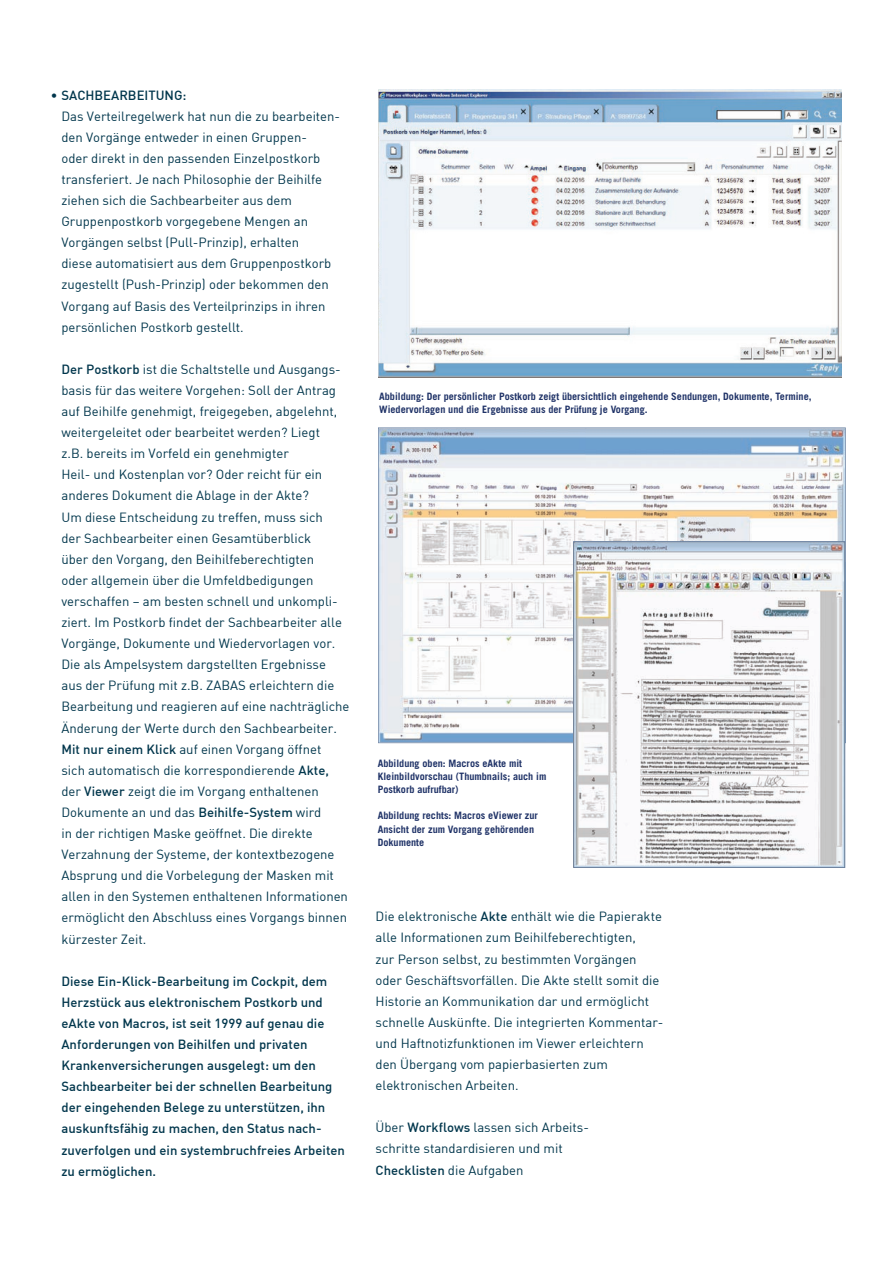
<style>
.page{position:relative;width:893px;height:1263px;background:#fff}
.page>*{position:absolute;margin:0;border:0;box-sizing:border-box;transform-origin:0 0}
.t1{font:13.05px/21.1px "DIN";color:#00364c}
.t2{font:500 13.05px/21.1px "DIN";color:#00364c}
.t3{font:700 10.2px/13px "Trade Gothic LT Std";color:#1f3267}
.s1{font-weight:500}
</style>
<div class="page">
<svg style="left:378px;top:427px;width:468px;height:316px"></svg>
<img style="left:575px;top:543px;width:268px;height:323px">
<div style="left:573px;top:541px;width:272px;height:327px;border:1px solid #6981a2"></div>
<img style="left:378px;top:90px;width:463px;height:288px">
<p class="t1" style="left:61px;top:84px;width:280px;text-indent:-11px"><span class="s1">• SACHBEARBEITUNG:<br></span>Das Verteilregelwerk hat nun die zu bearbeiten&shy;den Vorgänge entweder in einen Gruppen-<br>oder direkt in den passenden Einzelpostkorb transferiert. Je nach Philosophie der Beihilfe ziehen sich die Sachbearbeiter aus dem Gruppenpostkorb vorgegebene Mengen an Vorgängen selbst (Pull-Prinzip), erhalten<br>diese automatisiert aus dem Gruppenpostkorb zugestellt (Push-Prinzip) oder bekommen den Vorgang auf Basis des Verteilprinzips in ihren persönlichen Postkorb gestellt.</p>
<p class="t1" style="left:61px;top:358px;width:289px"><span class="s1">Der Postkorb</span> ist die Schaltstelle und Ausgangs&shy;basis für das weitere Vorgehen: Soll der Antrag auf Beihilfe genehmigt, freigegeben, abgelehnt, weitergeleitet oder bearbeitet werden? liegt<br>z.B. bereits im Vorfeld ein genehmigter<br>heil- und Kostenplan vor? Oder reicht für ein anderes Dokument die Ablage in der Akte?<br>um diese Entscheidung zu treffen, muss sich<br>der Sachbearbeiter einen Gesamtüberblick<br>über den Vorgang, den Beihilfeberechtigten<br>oder allgemein über die umfeldbedigungen verschaffen – am besten schnell und unkompli&shy;ziert. Im Postkorb findet der Sachbearbeiter alle Vorgänge, Dokumente und Wiedervorlagen vor.<br>Die als Ampelsystem dargstellten Ergebnisse aus der Prüfung mit z.B. zABAS erleichtern die Bearbeitung und reagieren auf eine nachträgliche Änderung der Werte durch den Sachbearbeiter.<br><span class="s1">Mit nur einem Klick</span> auf einen Vorgang öffnet<br>sich automatisch die korrespondierende <span class="s1">Akte, </span>der <span class="s1">Viewer</span> zeigt die im Vorgang enthaltenen Dokumente an und das <span class="s1">Beihilfe-System</span> wird<br>in der richtigen Maske geöffnet. Die direkte Verzahnung der Systeme, der kontextbezogene Absprung und die Vorbelegung der Masken mit allen in den Systemen enthaltenen Informationen ermöglicht den Abschluss eines Vorgangs binnen kürzester zeit.</p>
<p class="t2" style="left:61px;top:970px;width:285px">Diese Ein-Klick-Bearbeitung im Cockpit, dem Herzstück aus elektronischem Postkorb und eAkte von Macros, ist seit 1999 auf genau die Anforderungen von Beihilfen und privaten Krankenversicherungen ausgelegt: um den Sachbearbeiter bei der schnellen Bearbeitung der eingehenden Belege zu unterstützen, ihn auskunftsfähig zu machen, den Status nach&shy;zuverfolgen und ein systembruchfreies Arbeiten zu ermöglichen.</p>
<p class="t3" style="left:379px;top:390px;width:434px">Abbildung: Der persönlicher Postkorb zeigt übersichtlich eingehende Sendungen, Dokumente, Termine,<br>Wiedervorlagen und die Ergebnisse aus der Prüfung je Vorgang.</p>
<p class="t3" style="left:378px;top:757px;width:170px">Abbildung oben: Macros eAkte mit<br>Kleinbildvorschau (Thumbnails; auch im<br>Postkorb aufrufbar)</p>
<p class="t3" style="left:378px;top:809px;width:162px">Abbildung rechts: Macros eViewer zur<br>Ansicht der zum Vorgang gehörenden<br>Dokumente</p>
<p class="t1" style="left:376px;top:906px;width:289px">Die elektronische <span class="s1">Akte</span> enthält wie die Papierakte alle Informationen zum Beihilfeberechtigten,<br>zur Person selbst, zu bestimmten Vorgängen oder Geschäftsvorfällen. Die Akte stellt somit die historie an Kommunikation dar und ermöglicht schnelle Auskünfte. Die integrierten Kommentar&shy;und haftnotizfunktionen im Viewer erleichtern den Übergang vom papierbasierten zum elektronischen Arbeiten.</p>
<p class="t1" style="left:376px;top:1117px;width:215px">Über <span class="s1">Workflows</span> lassen sich Arbeits&shy;schritte standardisieren und mit<br><span class="s1">Checklisten</span> die Aufgaben</p>
</div>
